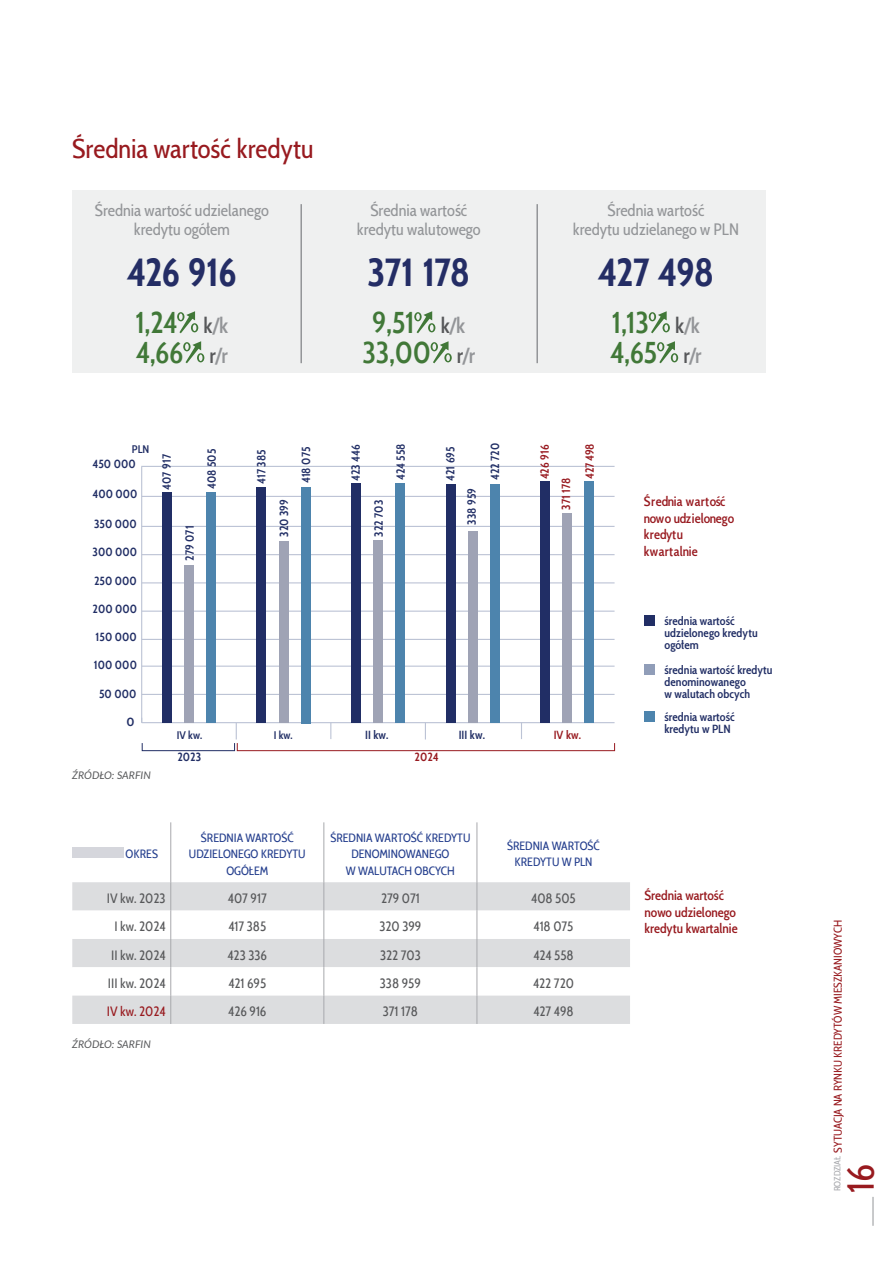
<style>
.page{position:relative;width:893px;height:1263px;background:#fff}
.page>*{position:absolute;margin:0;border:0;box-sizing:border-box;transform-origin:0 0}
.t1{font:700 39px "Cabin Condensed";letter-spacing:-.02em;color:#242d65}
.t2{font:37.5px "Cabin Condensed";color:#981a1f}
.t3{font:500 30px/30px "Cabin Condensed";letter-spacing:-.01em;color:#417838}
.t4{font:27px "Cabin Condensed";color:#981a1f}
.t5{font:16.5px/19.5px "Cabin Condensed";color:#939598;text-align:center}
.t6{font:13.5px "Cabin Condensed";color:#57585a}
.t7{font:500 13.5px/16.5px "Cabin Condensed";letter-spacing:.015em;color:#981a20}
.t8{font:500 13.5px/16.5px "Cabin Condensed";color:#981a1f}
.t9{font:13.5px "Cabin Condensed";color:#981a1f}
.t10{font:600 12px/12px "Cabin Condensed";letter-spacing:.005em;color:#212e65}
.t11{font:12px/16.5px "Cabin Condensed";color:#253f8e;text-align:center}
.t12{font:600 12px "Cabin Condensed";letter-spacing:.005em;color:#981a20}
.t13{font:600 12px "Cabin Condensed";letter-spacing:.005em;color:#212e65;scale:1.11 1}
.t14{font:11.25px "Cabin Condensed";color:#981a1f}
.t15{font:600 11.25px "Cabin Condensed";letter-spacing:.005em;color:#212e65}
.t16{font:italic 10.5px "Lato";color:#57585a}
.t17{font:9px "Cabin Condensed";color:#a8a9ad}
.s1{font-size:21.75px;color:#57585a}
.s2{font-size:21.75px;color:#939598}
</style>
<div class="page">
<svg style="left:873px;top:1197px;width:1px;height:29px"></svg>
<hr style="left:142px;top:496px;width:473px;height:1px;background:#bcc3d5">
<hr style="left:142px;top:722px;width:473px;height:1px;background:#bcc3d5">
<svg style="left:236px;top:723px;width:1px;height:16px"></svg>
<svg style="left:330px;top:723px;width:1px;height:16px"></svg>
<svg style="left:425px;top:723px;width:1px;height:16px"></svg>
<svg style="left:521px;top:723px;width:1px;height:16px"></svg>
<hr style="left:141px;top:467px;width:1px;height:256px;background:#bcc3d5">
<hr style="left:142px;top:694px;width:473px;height:1px;background:#bcc3d5">
<hr style="left:142px;top:666px;width:473px;height:1px;background:#bcc3d5">
<hr style="left:142px;top:639px;width:473px;height:1px;background:#bcc3d5">
<hr style="left:142px;top:611px;width:473px;height:1px;background:#bcc3d5">
<hr style="left:142px;top:582px;width:473px;height:1px;background:#bcc3d5">
<hr style="left:142px;top:554px;width:473px;height:1px;background:#bcc3d5">
<hr style="left:142px;top:526px;width:473px;height:1px;background:#bcc3d5">
<div style="left:206px;top:492px;width:10px;height:231px;background:#4d84ad"></div>
<div style="left:301px;top:487px;width:10px;height:236px;background:#4d84ad"></div>
<div style="left:395px;top:483px;width:10px;height:240px;background:#4d84ad"></div>
<div style="left:490px;top:484px;width:10px;height:239px;background:#4d84ad"></div>
<div style="left:584px;top:481px;width:10px;height:242px;background:#4d84ad"></div>
<div style="left:184px;top:565px;width:10px;height:158px;background:#9fa3b5"></div>
<div style="left:279px;top:542px;width:10px;height:181px;background:#9fa3b5"></div>
<div style="left:373px;top:540px;width:10px;height:183px;background:#9fa3b5"></div>
<div style="left:468px;top:531px;width:10px;height:192px;background:#9fa3b5"></div>
<div style="left:562px;top:513px;width:10px;height:210px;background:#9fa3b5"></div>
<div style="left:162px;top:492px;width:10px;height:231px;background:#212e65"></div>
<div style="left:257px;top:487px;width:9px;height:236px;background:#212e65"></div>
<div style="left:351px;top:483px;width:10px;height:240px;background:#212e65"></div>
<div style="left:446px;top:484px;width:10px;height:239px;background:#212e65"></div>
<div style="left:540px;top:481px;width:10px;height:242px;background:#212e65"></div>
<hr style="left:141px;top:466px;width:474px;height:1px;background:#bcc3d5">
<div style="left:644px;top:711px;width:11px;height:11px;background:#4d84ad"></div>
<div style="left:644px;top:615px;width:11px;height:11px;background:#212e65"></div>
<div style="left:644px;top:664px;width:11px;height:11px;background:#909db8"></div>
<div style="left:237px;top:743px;width:378px;height:8px;border:1px solid #981a20"></div>
<div style="left:142px;top:743px;width:93px;height:8px;border:1px solid #212e65"></div>
<hr style="left:170px;top:822px;width:1px;height:60px;background:#a8a9ad">
<hr style="left:323px;top:822px;width:1px;height:60px;background:#a8a9ad">
<hr style="left:477px;top:822px;width:1px;height:60px;background:#a8a9ad">
<svg style="left:72px;top:882px;width:558px;height:142px"></svg>
<div style="left:72px;top:847px;width:51px;height:11px;background:#d5d6dc"></div>
<div style="left:72px;top:191px;width:693px;height:182px;background:#eff0f0"></div>
<hr style="left:300px;top:204px;width:2px;height:159px;background:#939598">
<svg style="left:177px;top:311px;width:21px;height:22px"></svg>
<svg style="left:183px;top:341px;width:21px;height:22px"></svg>
<svg style="left:414px;top:311px;width:21px;height:22px"></svg>
<svg style="left:431px;top:341px;width:21px;height:22px"></svg>
<hr style="left:536px;top:204px;width:2px;height:159px;background:#939598">
<svg style="left:649px;top:311px;width:21px;height:22px"></svg>
<svg style="left:657px;top:341px;width:21px;height:22px"></svg>
<h3 class="t4" style="left:72px;top:128px;width:243px">Średnia wartość kredytu</h3>
<h3 class="t5" style="left:95px;top:199px;width:176px">Średnia wartość udzielanego kredytu ogółem</h3>
<h3 class="t5" style="left:357px;top:199px;width:125px">Średnia wartość kredytu walutowego</h3>
<h3 class="t5" style="left:573px;top:199px;width:168px">Średnia wartość<br>kredytu udzielanego w PLN</h3>
<h1 class="t1" style="left:127px;top:243px;width:111px">426 916</h1>
<h1 class="t1" style="left:368px;top:243px;width:104px">371 178</h1>
<h1 class="t1" style="left:598px;top:243px;width:118px">427 498</h1>
<h3 class="t3" style="left:135px;top:306px;width:94px">1,24 <span class="s1">k</span><span class="s2">/k<br></span>4,66 <span class="s1">r</span><span class="s2">/r</span></h3>
<h3 class="t3" style="left:363px;top:306px;width:114px;text-align:center">9,51 <span class="s1">k</span><span class="s2">/k<br></span>33,00 <span class="s1">r</span><span class="s2">/r</span></h3>
<h3 class="t3" style="left:610px;top:306px;width:93px">1,13 <span class="s1">k</span><span class="s2">/k<br></span>4,65 <span class="s1">r</span><span class="s2">/r</span></h3>
<p class="t15" style="left:132px;top:440px;width:19px">PLN</p>
<p class="t10" style="left:93px;top:487px;width:46px">400 000</p>
<p class="t10" style="left:93px;top:457px;width:45px">450 000</p>
<p class="t10" style="left:94px;top:517px;width:44px">350 000</p>
<p class="t10" style="left:92px;top:545px;width:46px">300 000</p>
<p class="t10" style="left:94px;top:574px;width:44px">250 000</p>
<p class="t10" style="left:93px;top:602px;width:46px">200 000</p>
<p class="t10" style="left:96px;top:630px;width:43px">150 000</p>
<p class="t10" style="left:94px;top:658px;width:45px">100 000</p>
<p class="t10" style="left:99px;top:687px;width:39px">50 000</p>
<p class="t13" style="left:127px;top:712px;width:9px">0</p>
<p class="t16" style="left:72px;top:767px;width:80px">ŹRÓDŁO: SARFIN</p>
<p class="t10" style="left:349px;top:481px;width:38px;rotate:-90deg">423 446</p>
<p class="t10" style="left:488px;top:480px;width:39px;rotate:-90deg">422 720</p>
<p class="t10" style="left:465px;top:525px;width:38px;rotate:-90deg">338 959</p>
<p class="t10" style="left:254px;top:484px;width:36px;rotate:-90deg">417 385</p>
<p class="t10" style="left:394px;top:480px;width:39px;rotate:-90deg">424 558</p>
<p class="t10" style="left:372px;top:537px;width:39px;rotate:-90deg">322 703</p>
<p class="t10" style="left:443px;top:481px;width:36px;rotate:-90deg">421 695</p>
<p class="t12" style="left:580px;top:479px;width:37px;rotate:-90deg">427 498</p>
<p class="t12" style="left:557px;top:510px;width:34px;rotate:-90deg">371 178</p>
<p class="t12" style="left:535px;top:479px;width:36px;rotate:-90deg">426 916</p>
<p class="t10" style="left:160px;top:490px;width:37px;rotate:-90deg">407 917</p>
<p class="t10" style="left:299px;top:483px;width:38px;rotate:-90deg">418 075</p>
<p class="t10" style="left:277px;top:537px;width:39px;rotate:-90deg">320 399</p>
<p class="t10" style="left:205px;top:489px;width:42px;rotate:-90deg">408 505</p>
<p class="t10" style="left:183px;top:561px;width:37px;rotate:-90deg">279 071</p>
<p class="t15" style="left:177px;top:727px;width:27px">IV kw.</p>
<p class="t15" style="left:274px;top:727px;width:21px">I kw.</p>
<p class="t10" style="left:365px;top:728px;width:25px">II kw.</p>
<p class="t10" style="left:459px;top:728px;width:28px">III kw.</p>
<p class="t12" style="left:554px;top:726px;width:29px">IV kw.</p>
<p class="t10" style="left:177px;top:750px;width:25px">2023</p>
<p class="t12" style="left:415px;top:748px;width:26px">2024</p>
<p class="t11" style="left:126px;top:845px;width:34px">OKRES</p>
<p class="t11" style="left:189px;top:828px;width:118px">ŚREDNIA WARTOŚĆ<br>UDZIELONEGO KREDYTU<br>OGÓŁEM</p>
<p class="t11" style="left:330px;top:828px;width:142px">ŚREDNIA WARTOŚĆ KREDYTU<br>DENOMINOWANEGO<br>W WALUTACH OBCYCH</p>
<p class="t11" style="left:507px;top:836px;width:94px">ŚREDNIA WARTOŚĆ<br>KREDYTU W PLN</p>
<p class="t6" style="left:107px;top:888px;width:60px">IV kw. 2023</p>
<p class="t6" style="left:228px;top:888px;width:40px">407 917</p>
<p class="t6" style="left:381px;top:888px;width:40px">279 071</p>
<p class="t6" style="left:531px;top:888px;width:46px">408 505</p>
<p class="t6" style="left:114px;top:916px;width:53px">I kw. 2024</p>
<p class="t6" style="left:228px;top:916px;width:39px">417 385</p>
<p class="t6" style="left:379px;top:916px;width:44px">320 399</p>
<p class="t6" style="left:534px;top:916px;width:41px">418 075</p>
<p class="t6" style="left:111px;top:944px;width:56px">II kw. 2024</p>
<p class="t6" style="left:228px;top:944px;width:41px">423 336</p>
<p class="t6" style="left:380px;top:944px;width:42px">322 703</p>
<p class="t6" style="left:533px;top:944px;width:42px">424 558</p>
<p class="t6" style="left:108px;top:973px;width:59px">III kw. 2024</p>
<p class="t6" style="left:228px;top:973px;width:39px">421 695</p>
<p class="t6" style="left:380px;top:973px;width:43px">338 959</p>
<p class="t6" style="left:533px;top:973px;width:42px">422 720</p>
<p class="t9" style="left:107px;top:1001px;width:60px">IV kw. 2024</p>
<p class="t6" style="left:228px;top:1001px;width:40px">426 916</p>
<p class="t6" style="left:383px;top:1001px;width:37px">371 178</p>
<p class="t6" style="left:533px;top:1001px;width:42px">427 498</p>
<p class="t16" style="left:72px;top:1037px;width:80px">ŹRÓDŁO: SARFIN</p>
<p class="t7" style="left:644px;top:492px;width:92px">Średnia wartość nowo udzielonego kredytu kwartalnie</p>
<p class="t10" style="left:664px;top:614px;width:95px">średnia wartość udzielonego kredytu ogółem</p>
<p class="t10" style="left:664px;top:663px;width:109px">średnia wartość kredytu denominowanego<br>w walutach obcych</p>
<p class="t10" style="left:664px;top:710px;width:72px">średnia wartość kredytu w PLN</p>
<p class="t8" style="left:644px;top:886px;width:95px">Średnia wartość nowo udzielonego kredytu kwartalnie</p>
<p class="t14" style="left:829px;top:1153px;width:233px;rotate:-90deg">Sytuacjana rynku Kredytówmieszkaniowych</p>
<p class="t17" style="left:830px;top:1191px;width:37px;rotate:-90deg">ROZDZIAŁ</p>
<h2 class="t2" style="left:832px;top:1193px;width:31px;rotate:-90deg">16</h2>
</div>
